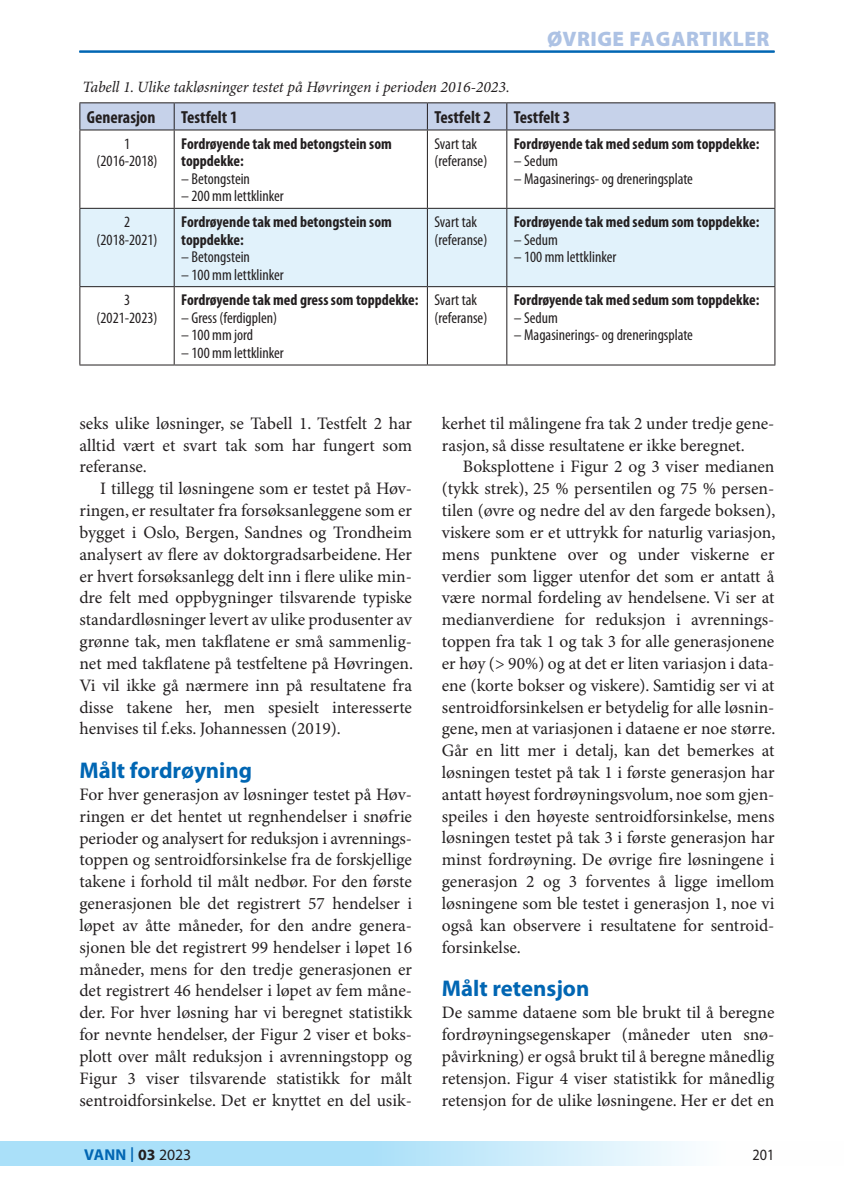
<style>
.page{position:relative;width:844px;height:1191px;background:#fff}
.page>*{position:absolute;margin:0;border:0;box-sizing:border-box;transform-origin:0 0}
.t1{font:700 22.75px "Myriad Pro";color:#0166b3}
.t2{font:900 21px "Myriad Pro";letter-spacing:.02em;color:#adc2e4}
.t3{font:17.5px/21.9px "Minion Pro";color:#231f20;text-align:justify}
.t4{font:700 condensed 17.5px "Myriad Pro";color:#231f20}
.t5{font:condensed 15.75px/17.5px "Myriad Pro";color:#231f20;text-align:center}
.t6{font:700 condensed 15.75px/17.5px "Myriad Pro";color:#231f20}
.t7{font:italic 15.75px "Minion Pro";letter-spacing:-.005em;color:#231f20}
.t8{font:700 15.75px "Myriad Pro";letter-spacing:.01em;color:#0166b3}
.t9{font:15.75px "Myriad Pro";color:#231f20;scale:.9 1}
.s1{font-weight:400;font-size:21.88px}
.s2{color:#231f20}
.s3{font-weight:400;color:#231f20}
</style>
<div class="page">
<svg style="left:1px;top:1141px;width:687px;height:25px;background:#bbe6fa"></svg>
<svg style="left:0;top:1141px;width:1px;height:25px"></svg>
<hr style="left:79px;top:51px;width:695px;height:1px;background:#0166b3">
<div style="left:80px;top:209px;width:694px;height:77px;background:#e1f2fb"></div>
<hr style="left:79px;top:102px;width:95px;height:1px;background:#231f20">
<hr style="left:174px;top:102px;width:253px;height:1px;background:#231f20">
<hr style="left:427px;top:102px;width:79px;height:1px;background:#231f20">
<hr style="left:506px;top:102px;width:269px;height:1px;background:#231f20">
<svg style="left:79px;top:103px;width:696px;height:27px;background:#bfcae1"></svg>
<hr style="left:79px;top:130px;width:95px;height:1px;background:#231f20">
<hr style="left:79px;top:130px;width:1px;height:78px;background:#231f20">
<hr style="left:174px;top:130px;width:253px;height:1px;background:#231f20">
<hr style="left:174px;top:130px;width:1px;height:78px;background:#231f20">
<hr style="left:427px;top:130px;width:79px;height:1px;background:#231f20">
<hr style="left:427px;top:130px;width:1px;height:78px;background:#231f20">
<hr style="left:506px;top:130px;width:269px;height:1px;background:#231f20">
<hr style="left:506px;top:130px;width:1px;height:78px;background:#231f20">
<hr style="left:774px;top:130px;width:1px;height:78px;background:#231f20">
<hr style="left:79px;top:208px;width:95px;height:1px;background:#231f20">
<hr style="left:79px;top:209px;width:1px;height:77px;background:#231f20">
<hr style="left:174px;top:208px;width:253px;height:1px;background:#231f20">
<hr style="left:174px;top:209px;width:1px;height:77px;background:#231f20">
<hr style="left:427px;top:208px;width:79px;height:1px;background:#231f20">
<hr style="left:427px;top:209px;width:1px;height:77px;background:#231f20">
<hr style="left:506px;top:208px;width:269px;height:1px;background:#231f20">
<hr style="left:506px;top:209px;width:1px;height:77px;background:#231f20">
<hr style="left:774px;top:209px;width:1px;height:77px;background:#231f20">
<hr style="left:79px;top:286px;width:95px;height:1px;background:#231f20">
<hr style="left:79px;top:287px;width:1px;height:77px;background:#231f20">
<hr style="left:174px;top:286px;width:253px;height:1px;background:#231f20">
<hr style="left:174px;top:287px;width:1px;height:77px;background:#231f20">
<hr style="left:427px;top:286px;width:79px;height:1px;background:#231f20">
<hr style="left:427px;top:287px;width:1px;height:77px;background:#231f20">
<hr style="left:506px;top:286px;width:269px;height:1px;background:#231f20">
<hr style="left:506px;top:287px;width:1px;height:77px;background:#231f20">
<hr style="left:774px;top:287px;width:1px;height:77px;background:#231f20">
<hr style="left:79px;top:364px;width:95px;height:1px;background:#231f20">
<hr style="left:174px;top:364px;width:253px;height:1px;background:#231f20">
<hr style="left:427px;top:364px;width:79px;height:1px;background:#231f20">
<hr style="left:506px;top:364px;width:269px;height:1px;background:#231f20">
<p class="t2" style="left:547px;top:27px;width:224px">ØVRIGE FAGARTIKLER</p>
<p class="t2" style="left:459px;top:27px;width:208px">FAGFELLEVURDERTE</p>
<p class="t7" style="left:83px;top:78px;width:428px">Tabell 1. Ulike takløsninger testet på Høvringen i perioden 2016-2023.</p>
<p class="t4" style="left:87px;top:107px;width:70px">Generasjon</p>
<p class="t4" style="left:181px;top:107px;width:58px">Testfelt 1</p>
<p class="t4" style="left:434px;top:107px;width:58px">Testfelt 2</p>
<p class="t4" style="left:513px;top:107px;width:58px">Testfelt 3</p>
<p class="t5" style="left:96px;top:135px;width:62px">1 (2016-2018)</p>
<p class="t6" style="left:181px;top:135px;width:212px">Fordrøyende tak med betongstein som toppdekke:</p>
<p class="t5" style="left:181px;top:170px;width:70px">– Betongstein</p>
<p class="t5" style="left:181px;top:188px;width:104px">– 200 mm lettklinker</p>
<p class="t5" style="left:434px;top:135px;width:54px;text-align:left">Svart tak (referanse)</p>
<p class="t6" style="left:513px;top:135px;width:247px">Fordrøyende tak med sedum som toppdekke:</p>
<p class="t5" style="left:513px;top:153px;width:46px">– Sedum</p>
<p class="t5" style="left:513px;top:170px;width:181px">– Magasinerings- og dreneringsplate</p>
<p class="t5" style="left:96px;top:213px;width:62px">2 (2018-2021)</p>
<p class="t6" style="left:181px;top:213px;width:212px">Fordrøyende tak med betongstein som toppdekke:</p>
<p class="t5" style="left:181px;top:248px;width:70px">– Betongstein</p>
<p class="t5" style="left:181px;top:266px;width:104px">– 100 mm lettklinker</p>
<p class="t5" style="left:96px;top:292px;width:62px">3 (2021-2023)</p>
<p class="t6" style="left:181px;top:292px;width:239px">Fordrøyende tak med gress som toppdekke:</p>
<p class="t5" style="left:181px;top:309px;width:98px">– Gress (ferdigplen)</p>
<p class="t5" style="left:181px;top:327px;width:73px">– 100 mm jord</p>
<p class="t5" style="left:181px;top:344px;width:104px">– 100 mm lettklinker</p>
<p class="t5" style="left:434px;top:213px;width:54px;text-align:left">Svart tak (referanse)</p>
<p class="t6" style="left:513px;top:213px;width:247px">Fordrøyende tak med sedum som toppdekke:</p>
<p class="t5" style="left:513px;top:231px;width:46px">– Sedum</p>
<p class="t5" style="left:513px;top:248px;width:104px">– 100 mm lettklinker</p>
<p class="t5" style="left:434px;top:292px;width:54px;text-align:left">Svart tak (referanse)</p>
<p class="t6" style="left:513px;top:292px;width:247px">Fordrøyende tak med sedum som toppdekke:</p>
<p class="t5" style="left:513px;top:309px;width:46px">– Sedum</p>
<p class="t5" style="left:513px;top:327px;width:181px">– Magasinerings- og dreneringsplate</p>
<p class="t3" style="left:79px;top:413px;width:334px">seks ulike løsninger, se Tabell 1. Testfelt 2 har alltid vært et svart tak som har fungert som referanse.</p>
<p class="t3" style="left:79px;top:478px;width:335px;text-indent:21px">I tillegg til løsningene som er testet på Høv&shy;ringen, er resultater fra forsøksanleggene som er bygget i Oslo, Bergen, Sandnes og Trondheim analysert av flere av doktorgradsarbeidene. Her er hvert forsøksanlegg delt inn i flere ulike min&shy;dre felt med oppbygninger tilsvarende typiske standardløsninger levert av ulike produsenter av grønne tak, men takflatene er små sammenlig&shy;net med takflatene på testfeltene på Høvringen.<br>Vi vil ikke gå nærmere inn på resultatene fra disse takene her, men spesielt interesserte henvises til f.eks. Johannessen (2019).</p>
<h1 class="t1" style="left:79px;top:757px;width:174px">Målt fordrøyning</h1>
<p class="t3" style="left:79px;top:784px;width:334px">For hver generasjon av løsninger testet på Høv&shy;ringen er det hentet ut regnhendelser i snøfrie perioder og analysert for reduksjon i avrennings&shy;toppen og sentroidforsinkelse fra de forskjellige takene i forhold til målt nedbør. For den første generasjonen ble det registrert 57 hendelser i løpet av åtte måneder, for den andre genera&shy;sjonen ble det registrert 99 hendelser i løpet 16 måneder, mens for den tredje generasjonen er det registrert 46 hendelser i løpet av fem måne&shy;der. For hver løsning har vi beregnet statistikk for nevnte hendelser, der Figur 2 viser et boks&shy;plott over målt reduksjon i avrenningstopp og Figur 3 viser tilsvarende statistikk for målt sentroidforsinkelse. Det er knyttet en del usik-</p>
<p class="t3" style="left:441px;top:413px;width:334px">kerhet til målingene fra tak 2 under tredje gene&shy;rasjon, så disse resultatene er ikke beregnet.</p>
<p class="t3" style="left:441px;top:456px;width:335px;text-indent:21px">Boksplottene i Figur 2 og 3 viser medianen (tykk strek), 25 % persentilen og 75 % persen&shy;tilen (øvre og nedre del av den fargede boksen), viskere som er et uttrykk for naturlig variasjon, mens punktene over og under viskerne er verdier som ligger utenfor det som er antatt å være normal fordeling av hendelsene. Vi ser at medianverdiene for reduksjon i avrennings&shy;toppen fra tak 1 og tak 3 for alle generasjonene er høy (&gt; 90%) og at det er liten variasjon i data&shy;ene (korte bokser og viskere). Samtidig ser vi at sentroidforsinkelsen er betydelig for alle løsnin&shy;gene, men at variasjonen i dataene er noe større.<br>Går en litt mer i detalj, kan det bemerkes at løsningen testet på tak 1 i første generasjon har antatt høyest fordrøyningsvolum, noe som gjen&shy;speiles i den høyeste sentroidforsinkelse, mens løsningen testet på tak 3 i første generasjon har minst fordrøyning. De øvrige fire løsningene i generasjon 2 og 3 forventes å ligge imellom løsningene som ble testet i generasjon 1, noe vi også kan observere i resultatene for sentroid&shy;forsinkelse.</p>
<h1 class="t1" style="left:441px;top:976px;width:149px">Målt retensjon</h1>
<p class="t3" style="left:441px;top:1002px;width:334px;text-align:left">De samme dataene som ble brukt til å beregne fordrøyningsegenskaper (måneder uten snø-- påvirkning) er også brukt til å beregne månedlig retensjon. Figur 4 viser statistikk for månedlig retensjon for de ulike løsningene. Her er det en</p>
<p class="t8" style="left:84px;top:1146px;width:109px">VANN <span class="s1">I</span> <span class="s2">03</span> <span class="s3">2023</span></p>
<p class="t9" style="left:752px;top:1146px;width:26px">201</p>
</div>
